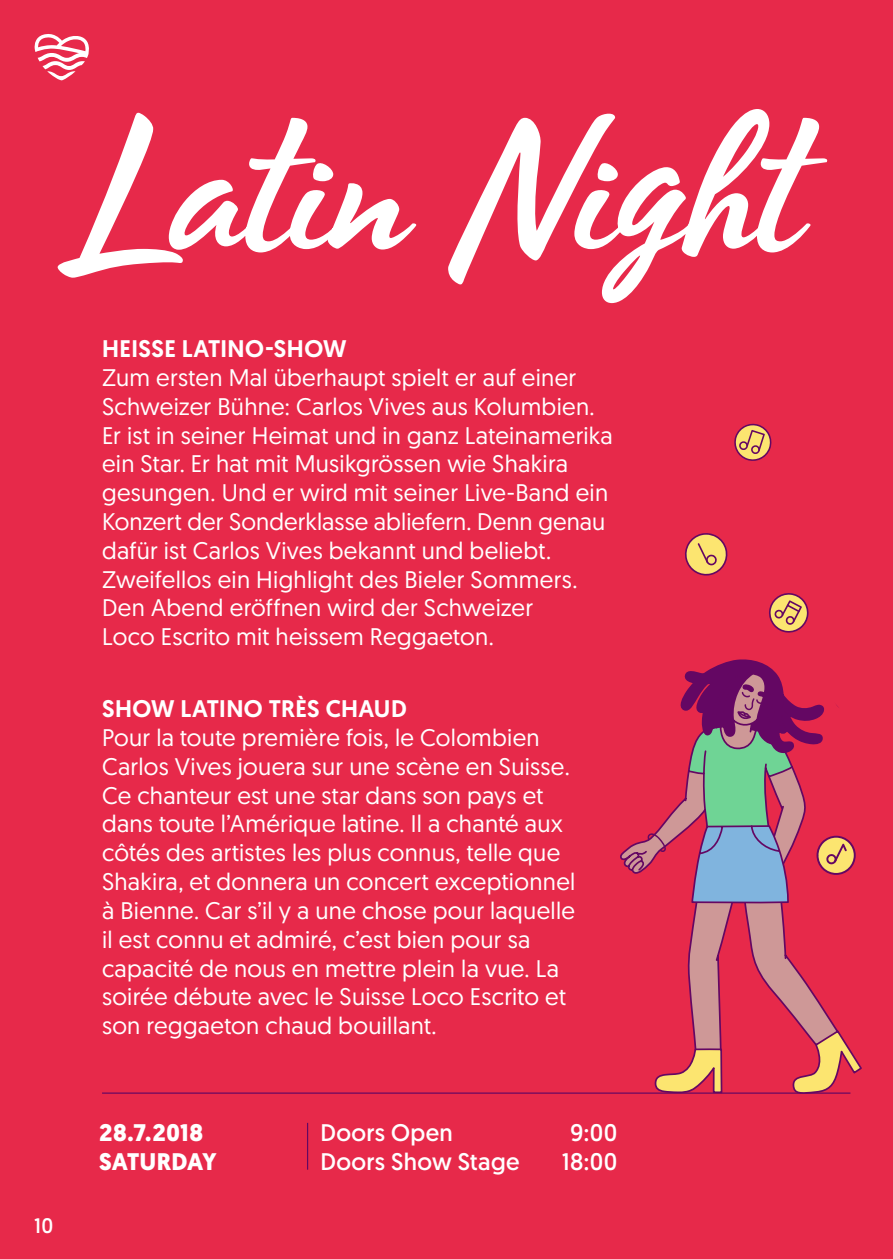
<style>
.page{position:relative;width:893px;height:1259px;background:#e7294a}
.page>*{position:absolute;margin:0;border:0;box-sizing:border-box;transform-origin:0 0}
.t1{font:24px/28.8px "Geomanist";letter-spacing:.015em;color:#fff}
.t2{font:500 24px "Geomanist";letter-spacing:.02em;color:#fff}
.t3{font:24px "Geomanist";letter-spacing:.015em;color:#fff}
.t4{font:700 24px/28.8px "Geomanist";letter-spacing:.005em;color:#fff}
.t5{font:21px "Geomanist";color:#fff}
</style>
<div class="page">
<svg style="left:734px;top:423px;width:38px;height:38px"></svg>
<svg style="left:58px;top:109px;width:770px;height:194px"></svg>
<hr style="left:102px;top:1092px;width:748px;height:1px;background:#640763">
<svg style="left:685px;top:533px;width:43px;height:43px"></svg>
<svg style="left:620px;top:593px;width:242px;height:501px"></svg>
<hr style="left:307px;top:1122px;width:1px;height:47px;background:#640763">
<svg style="left:34px;top:34px;width:55px;height:46px"></svg>
<p class="t5" style="left:34px;top:1212px;width:21px">10</p>
<p class="t2" style="left:102px;top:333px;width:246px">HEISSE LATINO-SHOW</p>
<p class="t1" style="left:102px;top:362px;width:512px">Zum ersten Mal überhaupt spielt er auf einer Schweizer Bühne: Carlos Vives aus Kolumbien.<br>Er ist in seiner Heimat und in ganz Lateinamerika ein Star. Er hat mit Musikgrössen wie Shakira gesungen. Und er wird mit seiner Live-Band ein Konzert der Sonderklasse abliefern. Denn genau dafür ist Carlos Vives bekannt und beliebt.<br>Zweifellos ein Highlight des Bieler Sommers.<br>Den Abend eröffnen wird der Schweizer<br>Loco Escrito mit heissem Reggaeton.</p>
<p class="t2" style="left:102px;top:693px;width:306px">SHOW LATINO TRÈS CHAUD</p>
<p class="t1" style="left:102px;top:722px;width:475px">Pour la toute première fois, le Colombien Carlos Vives jouera sur une scène en Suisse.<br>Ce chanteur est une star dans son pays et dans toute l’Amérique latine. Il a chanté aux côtés des artistes les plus connus, telle que Shakira, et donnera un concert exceptionnel à Bienne. Car s’il y a une chose pour laquelle il est connu et admiré, c’est bien pour sa capacité de nous en mettre plein la vue. La soirée débute avec le Suisse Loco Escrito et son reggaeton chaud bouillant.</p>
<p class="t4" style="left:99px;top:1118px;width:119px">28.7.2018<br>SATURDAY</p>
<p class="t3" style="left:320px;top:1117px;width:134px">Doors Open</p>
<p class="t3" style="left:570px;top:1117px;width:49px">9:00</p>
<p class="t3" style="left:320px;top:1145px;width:201px">Doors Show Stage</p>
<p class="t3" style="left:562px;top:1145px;width:57px">18:00</p>
</div>
